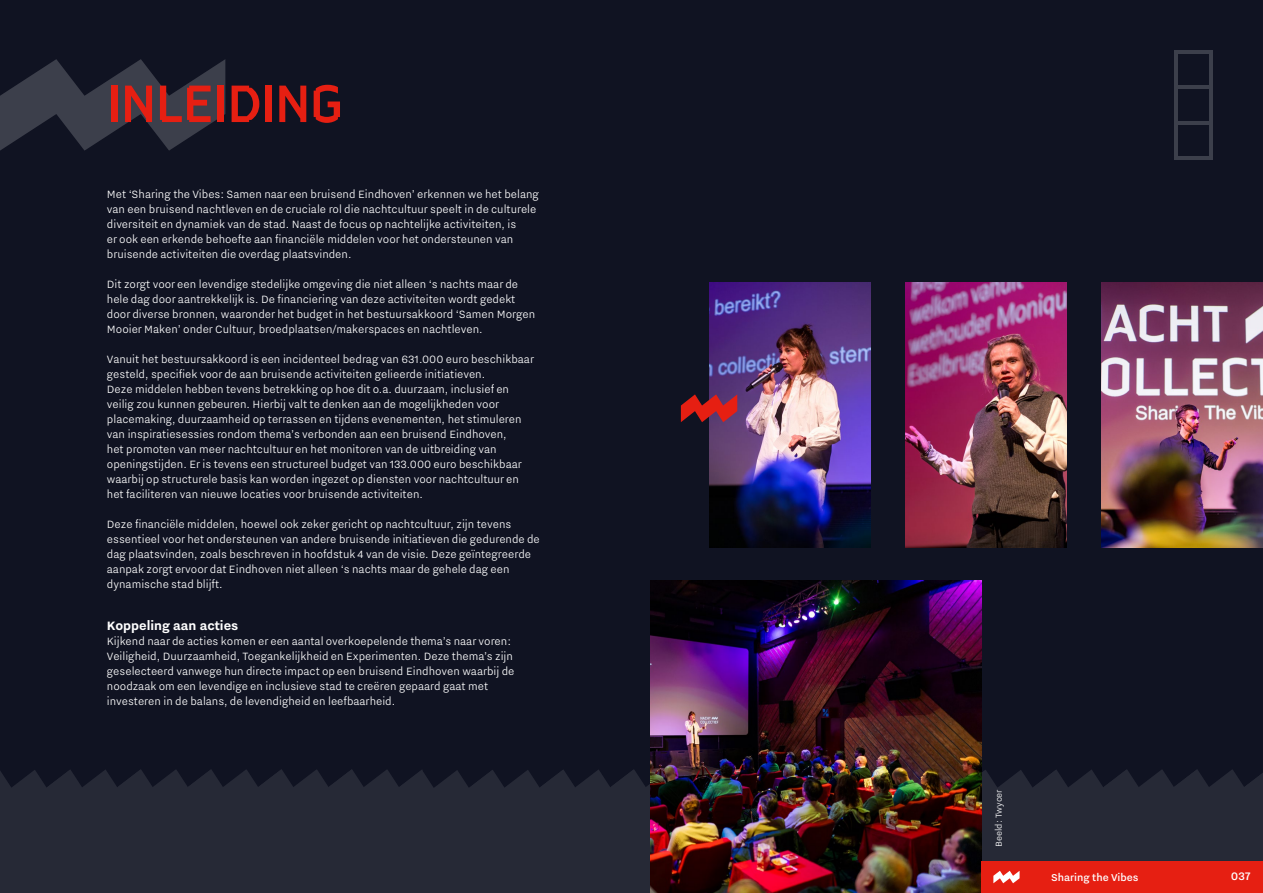
<style>
.page{position:relative;width:1263px;height:893px;background:#101322}
.page>*{position:absolute;margin:0;border:0;box-sizing:border-box;transform-origin:0 0}
.t1{font:52.5px "Eindhoven Type";color:#e61f12}
.t2{font:700 15px "Nitti Eindhoven";color:#fff}
.t3{font:500 13.35px "Nitti Eindhoven";color:#fff}
.t4{font:300 13.05px/15px "Nitti Eindhoven";color:#fff}
.t5{font:500 12.3px "Nitti Eindhoven";color:#fff}
.t6{font:300 10.5px "Nitti Eindhoven";color:#fff}
</style>
<div class="page">
<svg style="left:0;top:59px;width:225px;height:92px"></svg>
<hr style="left:1174px;top:54px;width:3px;height:102px;background:#f3f4f4">
<hr style="left:1209px;top:54px;width:3px;height:102px;background:#f3f4f4">
<hr style="left:1174px;top:50px;width:38px;height:4px;background:#3c3f4b">
<hr style="left:1174px;top:156px;width:38px;height:4px;background:#3c3f4b">
<hr style="left:1174px;top:121px;width:38px;height:3px;background:#f3f4f4">
<hr style="left:1174px;top:86px;width:38px;height:3px;background:#f3f4f4">
<div style="left:0;top:792px;width:1263px;height:101px;background:#262936"></div>
<svg style="left:0;top:769px;width:1263px;height:23px"></svg>
<img style="left:650px;top:580px;width:332px;height:313px">
<img style="left:709px;top:282px;width:162px;height:266px">
<img style="left:905px;top:282px;width:162px;height:266px">
<img style="left:1101px;top:282px;width:162px;height:266px">
<svg style="left:681px;top:394px;width:56px;height:28px"></svg>
<div style="left:982px;top:861px;width:281px;height:32px;background:#e61f12"></div>
<svg style="left:993px;top:871px;width:26px;height:12px"></svg>
<h1 class="t1" style="left:107px;top:69px;width:237px">INLEIDING</h1>
<p class="t4" style="left:107px;top:186px;width:434px">Met ‘Sharing the Vibes: Samen naar een bruisend Eindhoven’ erkennen we het belang van een bruisend nachtleven en de cruciale rol die nachtcultuur speelt in de culturele diversiteit en dynamiek van de stad. Naast de focus op nachtelijke activiteiten, is<br>er ook een erkende behoefte aan financiële middelen voor het ondersteunen van bruisende activiteiten die overdag plaatsvinden.</p>
<p class="t4" style="left:107px;top:276px;width:430px">Dit zorgt voor een levendige stedelijke omgeving die niet alleen ‘s nachts maar de hele dag door aantrekkelijk is. De financiering van deze activiteiten wordt gedekt door diverse bronnen, waaronder het budget in het bestuursakkoord ‘Samen Morgen Mooier Maken’ onder Cultuur, broedplaatsen/makerspaces en nachtleven.</p>
<p class="t4" style="left:107px;top:351px;width:429px">Vanuit het bestuursakkoord is een incidenteel bedrag van 631.000 euro beschikbaar gesteld, specifiek voor de aan bruisende activiteiten gelieerde initiatieven.<br>Deze middelen hebben tevens betrekking op hoe dit o.a. duurzaam, inclusief en veilig zou kunnen gebeuren. Hierbij valt te denken aan de mogelijkheden voor placemaking, duurzaamheid op terrassen en tijdens evenementen, het stimuleren van inspiratiesessies rondom thema’s verbonden aan een bruisend Eindhoven,<br>het promoten van meer nachtcultuur en het monitoren van de uitbreiding van openingstijden. Er is tevens een structureel budget van 133.000 euro beschikbaar waarbij op structurele basis kan worden ingezet op diensten voor nachtcultuur en het faciliteren van nieuwe locaties voor bruisende activiteiten.</p>
<p class="t4" style="left:107px;top:516px;width:434px">Deze financiële middelen, hoewel ook zeker gericht op nachtcultuur, zijn tevens essentieel voor het ondersteunen van andere bruisende initiatieven die gedurende de dag plaatsvinden, zoals beschreven in hoofdstuk 4 van de visie. Deze geïntegreerde aanpak zorgt ervoor dat Eindhoven niet alleen ‘s nachts maar de gehele dag een dynamische stad blijft.</p>
<p class="t2" style="left:107px;top:617px;width:133px">Koppeling aan acties</p>
<p class="t4" style="left:107px;top:633px;width:409px">Kijkend naar de acties komen er een aantal overkoepelende thema’s naar voren:<br>Veiligheid, Duurzaamheid, Toegankelijkheid en Experimenten. Deze thema’s zijn geselecteerd vanwege hun directe impact op een bruisend Eindhoven waarbij de noodzaak om een levendige en inclusieve stad te creëren gepaard gaat met investeren in de balans, de levendigheid en leefbaarheid.</p>
<p class="t6" style="left:993px;top:847px;width:59px;rotate:-90deg">Beeld: Twycer</p>
<p class="t5" style="left:1051px;top:870px;width:89px">Sharing the Vibes</p>
<p class="t3" style="left:1231px;top:869px;width:21px">037</p>
</div>
